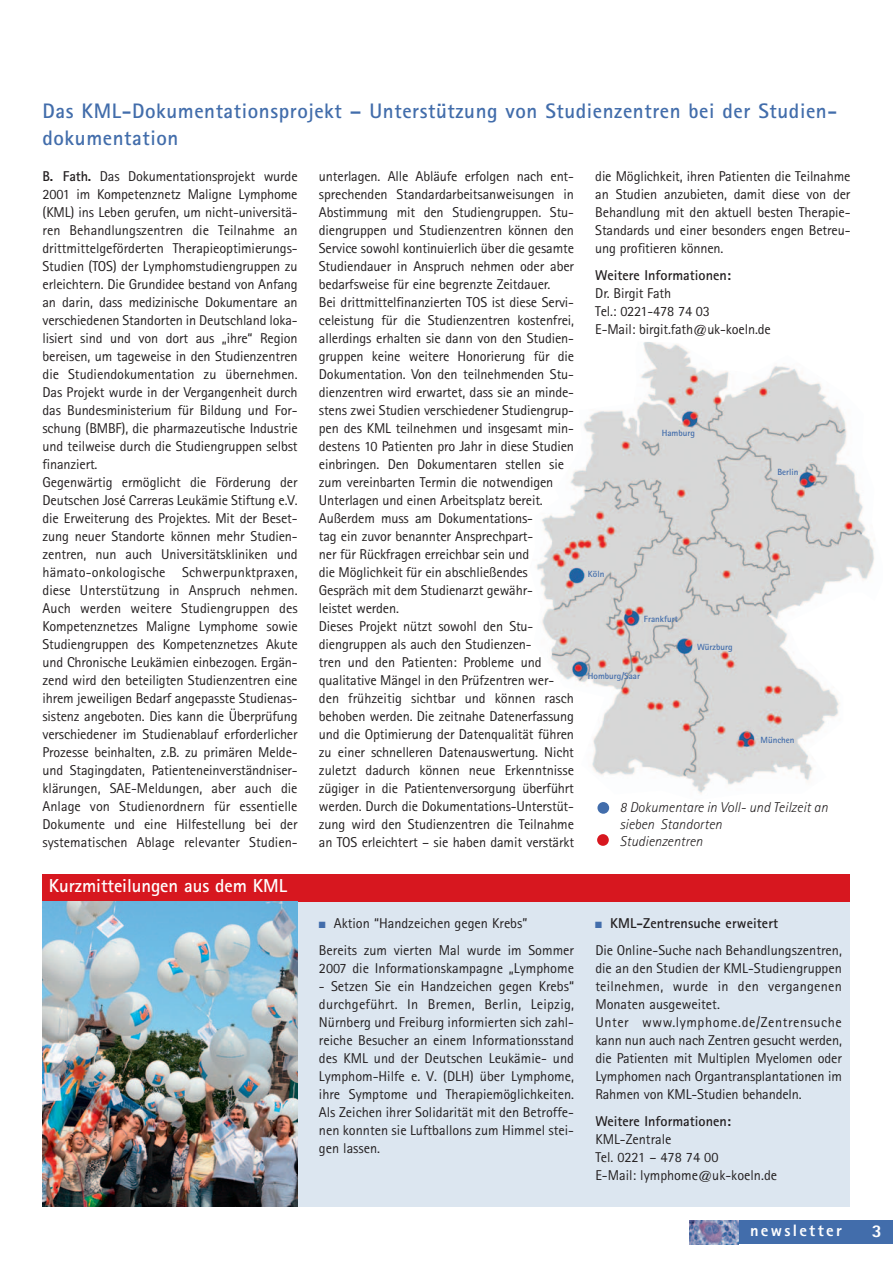
<style>
.page{position:relative;width:893px;height:1263px;background:#fff}
.page>*{position:absolute;margin:0;border:0;box-sizing:border-box;transform-origin:0 0}
.t1{font:700 21px/27px "Rotis Sans Serif";letter-spacing:.025em;color:#426dab}
.t2{font:700 18.75px "Rotis Sans Serif";letter-spacing:-.005em;color:#fff}
.t3{font:800 18px "Rotis Sans Serif";color:#fff}
.t4{font:800 16.5px "Rotis Sans Serif";letter-spacing:.14em;color:#fff}
.t5{font:14.25px/18px "Rotis Sans Serif";letter-spacing:-.01em;color:#231f20}
.t6{font:italic 300 14.25px/17.1px "Rotis Sans Serif";letter-spacing:.005em;color:#231f20}
.t7{font:700 14.25px "Rotis Sans Serif";color:#231f20}
.t8{font:700 9px "Rotis Sans Serif";color:#426dab}
.s1{font-weight:700}
.s2{color:#426dab}
</style>
<div class="page">
<div style="left:43px;top:899px;width:807px;height:307px;background:#dce6f0"></div>
<div style="left:690px;top:1221px;width:203px;height:23px;background:#426dab"></div>
<img style="left:690px;top:1221px;width:49px;height:23px">
<img style="left:536px;top:342px;width:338px;height:452px">
<div style="left:43px;top:874px;width:807px;height:27px;background:#d7171f"></div>
<div style="left:597px;top:834px;width:12px;height:12px;background:#d7171f;border-radius:50%"></div>
<div style="left:597px;top:802px;width:12px;height:12px;background:#426dab;border-radius:50%"></div>
<img style="left:43px;top:901px;width:255px;height:305px">
<h1 class="t1" style="left:43px;top:100px;width:796px">Das KML-Dokumentationsprojekt – Unterstützung von Studienzentren bei der Studien&shy;dokumentation</h1>
<p class="t5" style="left:43px;top:169px;width:257px"><span class="s1">B. Fath.</span> Das Dokumentationsprojekt wurde 2001 im Kompetenznetz Maligne Lymphome (KML) ins Leben gerufen, um nicht-universitä&shy;ren Behandlungszentren die Teilnahme an drittmittelgeförderten Therapieoptimierungs-Studien (TOS) der Lymphomstudiengruppen zu erleichtern. Die Grundidee bestand von Anfang an darin, dass medizinische Dokumentare an verschiedenen Standorten in Deutschland loka&shy;lisiert sind und von dort aus „ihre“ Region bereisen, um tageweise in den Studienzentren die Studiendokumentation zu übernehmen.<br>Das Projekt wurde in der Vergangenheit durch das Bundesministerium für Bildung und For&shy;schung (BMBF), die pharmazeutische Industrie und teilweise durch die Studiengruppen selbst finanziert.<br>Gegenwärtig ermöglicht die Förderung der Deutschen José Carreras Leukämie Stiftung e.V. die Erweiterung des Projektes. Mit der Beset&shy;zung neuer Standorte können mehr Studien&shy;zentren, nun auch Universitätskliniken und hämato-onkologische Schwerpunktpraxen, diese Unterstützung in Anspruch nehmen.<br>Auch werden weitere Studiengruppen des Kompetenznetzes Maligne Lymphome sowie Studiengruppen des Kompetenznetzes Akute und Chronische Leukämien einbezogen. Ergän&shy;zend wird den beteiligten Studienzentren eine ihrem jeweiligen Bedarf angepasste Studienas&shy;sistenz angeboten. Dies kann die Überprüfung verschiedener im Studienablauf erforderlicher Prozesse beinhalten, z.B. zu primären Melde&shy;und Stagingdaten, Patienteneinverständniser&shy;klärungen, SAE-Meldungen, aber auch die Anlage von Studienordnern für essentielle Dokumente und eine Hilfestellung bei der systematischen Ablage relevanter Studien-</p>
<p class="t5" style="left:319px;top:169px;width:257px">unterlagen. Alle Abläufe erfolgen nach ent&shy;sprechenden Standardarbeitsanweisungen in Abstimmung mit den Studiengruppen. Stu&shy;diengruppen und Studienzentren können den Service sowohl kontinuierlich über die gesamte Studiendauer in Anspruch nehmen oder aber bedarfsweise für eine begrenzte Zeitdauer.<br>Bei drittmittelfinanzierten TOS ist diese Servi&shy;celeistung für die Studienzentren kostenfrei, allerdings erhalten sie dann von den Studien&shy;gruppen keine weitere Honorierung für die Dokumentation. Von den teilnehmenden Stu&shy;dienzentren wird erwartet, dass sie an minde&shy;stens zwei Studien verschiedener Studiengrup&shy;pen des KML teilnehmen und insgesamt min&shy;destens 10 Patienten pro Jahr in diese Studien einbringen. Den Dokumentaren stellen sie zum vereinbarten Termin die notwendigen Unterlagen und einen Arbeitsplatz bereit.<br>Außerdem muss am Dokumentations-<br>tag ein zuvor benannter Ansprechpart-<br>ner für Rückfragen erreichbar sein und<br>die Möglichkeit für ein abschließendes Gespräch mit dem Studienarzt gewähr-<br>leistet werden.<br>Dieses Projekt nützt sowohl den Stu&shy;diengruppen als auch den Studienzen-<br>tren und den Patienten: Probleme und qualitative Mängel in den Prüfzentren wer&shy;den frühzeitig sichtbar und können rasch behoben werden. Die zeitnahe Datenerfassung und die Optimierung der Datenqualität führen zu einer schnelleren Datenauswertung. Nicht zuletzt dadurch können neue Erkenntnisse zügiger in die Patientenversorgung überführt werden. Durch die Dokumentations-Unterstüt&shy;zung wird den Studienzentren die Teilnahme an TOS erleichtert – sie haben damit verstärkt</p>
<p class="t5" style="left:595px;top:169px;width:257px;text-align:justify">die Möglichkeit, ihren Patienten die Teilnahme an Studien anzubieten, damit diese von der Behandlung mit den aktuell besten Therapie-Standards und einer besonders engen Betreu&shy;ung profitieren können.</p>
<p class="t7" style="left:595px;top:271px;width:137px">Weitere Informationen:</p>
<p class="t5" style="left:595px;top:286px;width:177px">Dr. Birgit Fath<br>Tel.: 0221-478 74 03<br>E-Mail: birgit.fath@uk-koeln.de</p>
<p class="t8" style="left:662px;top:430px;width:35px">Hamburg</p>
<p class="t8" style="left:777px;top:469px;width:23px">Berlin</p>
<p class="t8" style="left:588px;top:571px;width:18px">Köln</p>
<p class="t8" style="left:644px;top:616px;width:36px">Frankfurt</p>
<p class="t8" style="left:697px;top:644px;width:37px">Würzburg</p>
<p class="t8" style="left:588px;top:672px;width:54px">Homburg/Saar</p>
<p class="t8" style="left:760px;top:737px;width:36px">München</p>
<p class="t6" style="left:620px;top:800px;width:209px">8 Dokumentare in Voll- und Teilzeit an sieben Standorten<br>Studienzentren</p>
<h2 class="t2" style="left:49px;top:879px;width:240px">Kurzmitteilungen aus dem KML</h2>
<p class="t5" style="left:319px;top:911px;width:257px;line-height:27px"><span class="s2">■</span> Aktion “Handzeichen gegen Krebs”<br>Bereits zum vierten Mal wurde im Sommer</p>
<p class="t5" style="left:319px;top:961px;width:257px">2007 die Informationskampagne „Lymphome</p>
<p class="t5" style="left:319px;top:979px;width:257px;text-align:justify">- Setzen Sie ein Handzeichen gegen Krebs“ durchgeführt. In Bremen, Berlin, Leipzig, Nürnberg und Freiburg informierten sich zahl&shy;reiche Besucher an einem Informationsstand des KML und der Deutschen Leukämie- und Lymphom-Hilfe e. V. (DLH) über Lymphome, ihre Symptome und Therapiemöglichkeiten.<br>Als Zeichen ihrer Solidarität mit den Betroffe&shy;nen konnten sie Luftballons zum Himmel stei&shy;gen lassen.</p>
<p class="t5" style="left:595px;top:911px;width:248px;line-height:27px"><span class="s2">■</span> <span class="s1">KML-Zentrensuche erweitert<br></span>Die Online-Suche nach Behandlungszentren,</p>
<p class="t5" style="left:595px;top:961px;width:248px">die an den Studien der KML-Studiengruppen teilnehmen, wurde in den vergangenen Monaten ausgeweitet.<br>Unter www.lymphome.de/Zentrensuche kann nun auch nach Zentren gesucht werden, die Patienten mit Multiplen Myelomen oder Lymphomen nach Organtransplantationen im Rahmen von KML-Studien behandeln.</p>
<p class="t7" style="left:595px;top:1117px;width:137px">Weitere Informationen:</p>
<p class="t5" style="left:595px;top:1132px;width:183px">KML-Zentrale<br>Tel. 0221 – 478 74 00<br>E-Mail: lymphome@uk-koeln.de</p>
<p class="t4" style="left:750px;top:1224px;width:93px">newsletter</p>
<p class="t3" style="left:872px;top:1225px;width:12px">3</p>
</div>
